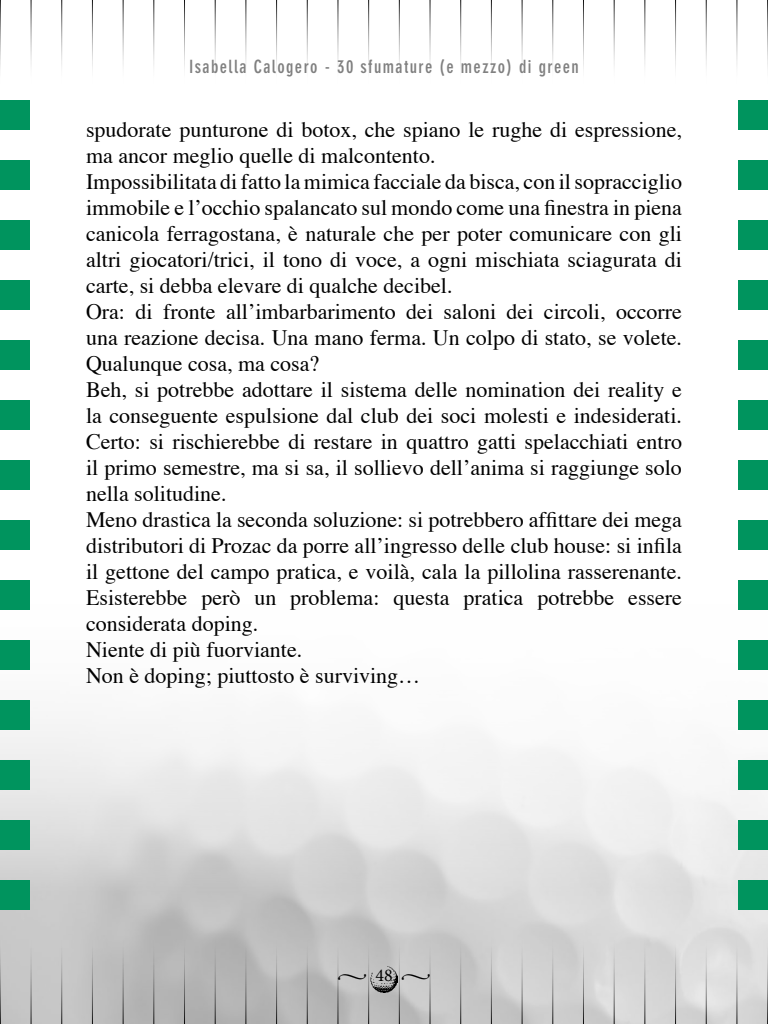
<style>
.page{position:relative;width:768px;height:1024px;background:#fff}
.page>*{position:absolute;margin:0;border:0;box-sizing:border-box;transform-origin:0 0}
.t1{font:22px/26px "Times";color:#000}
.t2{font:700 condensed 18px "DIN Neuzeit Grotesk";letter-spacing:.08em;color:#808080}
.t3{font:18px "Minion Pro";color:#000}
</style>
<div class="page">
<img style="left:0;top:724px;width:768px;height:300px">
<img style="left:370px;top:965px;width:28px;height:27px">
<hr style="left:0;top:0;width:1px;height:89px;background:#000">
<hr style="left:31px;top:0;width:1px;height:89px;background:#000">
<hr style="left:61px;top:0;width:1px;height:89px;background:#000">
<hr style="left:92px;top:0;width:1px;height:89px;background:#000">
<hr style="left:123px;top:0;width:1px;height:89px;background:#000">
<hr style="left:153px;top:0;width:1px;height:89px;background:#000">
<hr style="left:184px;top:0;width:1px;height:89px;background:#000">
<hr style="left:215px;top:0;width:1px;height:89px;background:#000">
<hr style="left:246px;top:0;width:1px;height:89px;background:#000">
<hr style="left:276px;top:0;width:1px;height:89px;background:#000">
<hr style="left:307px;top:0;width:1px;height:89px;background:#000">
<hr style="left:338px;top:0;width:1px;height:89px;background:#000">
<hr style="left:368px;top:0;width:1px;height:89px;background:#000">
<hr style="left:399px;top:0;width:1px;height:89px;background:#000">
<hr style="left:430px;top:0;width:1px;height:89px;background:#000">
<hr style="left:460px;top:0;width:1px;height:89px;background:#000">
<hr style="left:491px;top:0;width:1px;height:89px;background:#000">
<hr style="left:522px;top:0;width:1px;height:89px;background:#000">
<hr style="left:552px;top:0;width:1px;height:89px;background:#000">
<hr style="left:583px;top:0;width:1px;height:89px;background:#000">
<hr style="left:614px;top:0;width:1px;height:89px;background:#000">
<hr style="left:644px;top:0;width:1px;height:89px;background:#000">
<hr style="left:675px;top:0;width:1px;height:89px;background:#000">
<hr style="left:706px;top:0;width:1px;height:89px;background:#000">
<hr style="left:737px;top:0;width:1px;height:89px;background:#000">
<hr style="left:767px;top:0;width:1px;height:89px;background:#000">
<hr style="left:767px;top:935px;width:1px;height:89px;background:#000">
<hr style="left:737px;top:935px;width:1px;height:89px;background:#000">
<hr style="left:706px;top:935px;width:1px;height:89px;background:#000">
<hr style="left:675px;top:935px;width:1px;height:89px;background:#000">
<hr style="left:644px;top:935px;width:1px;height:89px;background:#000">
<hr style="left:614px;top:935px;width:1px;height:89px;background:#000">
<hr style="left:583px;top:935px;width:1px;height:89px;background:#000">
<hr style="left:552px;top:935px;width:1px;height:89px;background:#000">
<hr style="left:522px;top:935px;width:1px;height:89px;background:#000">
<hr style="left:491px;top:935px;width:1px;height:89px;background:#000">
<hr style="left:460px;top:935px;width:1px;height:89px;background:#000">
<hr style="left:430px;top:935px;width:1px;height:89px;background:#000">
<hr style="left:399px;top:935px;width:1px;height:89px;background:#000">
<hr style="left:368px;top:935px;width:1px;height:89px;background:#000">
<hr style="left:338px;top:935px;width:1px;height:89px;background:#000">
<hr style="left:307px;top:935px;width:1px;height:89px;background:#000">
<hr style="left:276px;top:935px;width:1px;height:89px;background:#000">
<hr style="left:246px;top:935px;width:1px;height:89px;background:#000">
<hr style="left:215px;top:935px;width:1px;height:89px;background:#000">
<hr style="left:184px;top:935px;width:1px;height:89px;background:#000">
<hr style="left:153px;top:935px;width:1px;height:89px;background:#000">
<hr style="left:123px;top:935px;width:1px;height:89px;background:#000">
<hr style="left:92px;top:935px;width:1px;height:89px;background:#000">
<hr style="left:61px;top:935px;width:1px;height:89px;background:#000">
<hr style="left:31px;top:935px;width:1px;height:89px;background:#000">
<hr style="left:0;top:935px;width:1px;height:89px;background:#000">
<div style="left:0;top:100px;width:30px;height:30px;background:#00945e"></div>
<div style="left:0;top:160px;width:30px;height:30px;background:#00945e"></div>
<div style="left:0;top:220px;width:30px;height:30px;background:#00945e"></div>
<div style="left:0;top:280px;width:30px;height:30px;background:#00945e"></div>
<div style="left:0;top:340px;width:30px;height:30px;background:#00945e"></div>
<div style="left:0;top:400px;width:30px;height:30px;background:#00945e"></div>
<div style="left:0;top:460px;width:30px;height:30px;background:#00945e"></div>
<div style="left:0;top:520px;width:30px;height:30px;background:#00945e"></div>
<div style="left:0;top:580px;width:30px;height:30px;background:#00945e"></div>
<div style="left:0;top:640px;width:30px;height:30px;background:#00945e"></div>
<div style="left:0;top:700px;width:30px;height:30px;background:#00945e"></div>
<div style="left:0;top:760px;width:30px;height:30px;background:#00945e"></div>
<div style="left:0;top:820px;width:30px;height:30px;background:#00945e"></div>
<div style="left:0;top:880px;width:30px;height:30px;background:#00945e"></div>
<div style="left:738px;top:100px;width:30px;height:30px;background:#00945e"></div>
<div style="left:738px;top:160px;width:30px;height:30px;background:#00945e"></div>
<div style="left:738px;top:220px;width:30px;height:30px;background:#00945e"></div>
<div style="left:738px;top:280px;width:30px;height:30px;background:#00945e"></div>
<div style="left:738px;top:340px;width:30px;height:30px;background:#00945e"></div>
<div style="left:738px;top:400px;width:30px;height:30px;background:#00945e"></div>
<div style="left:738px;top:460px;width:30px;height:30px;background:#00945e"></div>
<div style="left:738px;top:520px;width:30px;height:30px;background:#00945e"></div>
<div style="left:738px;top:580px;width:30px;height:30px;background:#00945e"></div>
<div style="left:738px;top:640px;width:30px;height:30px;background:#00945e"></div>
<div style="left:738px;top:700px;width:30px;height:30px;background:#00945e"></div>
<div style="left:738px;top:760px;width:30px;height:30px;background:#00945e"></div>
<div style="left:738px;top:820px;width:30px;height:30px;background:#00945e"></div>
<div style="left:738px;top:880px;width:30px;height:30px;background:#00945e"></div>
<p class="t2" style="left:189px;top:57px;width:391px">Isabella Calogero - 30 sfumature (e mezzo) di green</p>
<p class="t1" style="left:86px;top:117px;width:598px">spudorate punturone di botox, che spiano le rughe di espressione, ma ancor meglio quelle di malcontento.<br>Impossibilitata di fatto la mimica facciale da bisca, con il sopracciglio immobile e l’occhio spalancato sul mondo come una finestra in piena canicola ferragostana, è naturale che per poter comunicare con gli altri giocatori/trici, il tono di voce, a ogni mischiata sciagurata di carte, si debba elevare di qualche decibel.<br>Ora: di fronte all’imbarbarimento dei saloni dei circoli, occorre una reazione decisa. Una mano ferma. Un colpo di stato, se volete.<br>Qualunque cosa, ma cosa?<br>Beh, si potrebbe adottare il sistema delle nomination dei reality e la conseguente espulsione dal club dei soci molesti e indesiderati.<br>Certo: si rischierebbe di restare in quattro gatti spelacchiati entro il primo semestre, ma si sa, il sollievo dell’anima si raggiunge solo nella solitudine.<br>Meno drastica la seconda soluzione: si potrebbero affittare dei mega distributori di Prozac da porre all’ingresso delle club house: si infila il gettone del campo pratica, e voilà, cala la pillolina rasserenante.<br>Esisterebbe però un problema: questa pratica potrebbe essere considerata doping.<br>Niente di più fuorviante.<br>Non è doping; piuttosto è surviving…</p>
<p class="t3" style="left:337px;top:963px;width:95px">• 48 •</p>
</div>
